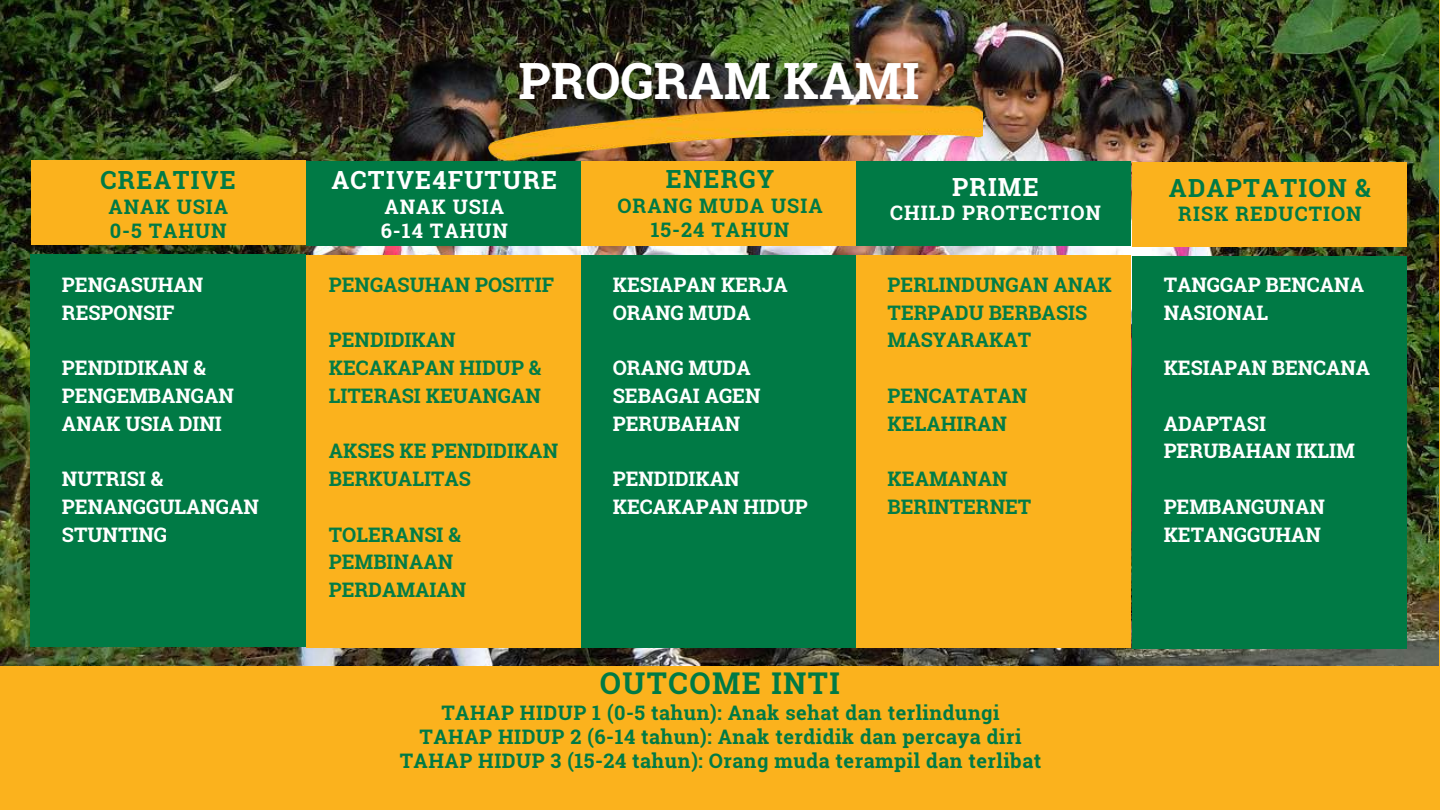
<style>
.page{position:relative;width:1440px;height:810px;background:#fbb21d}
.page>*{position:absolute;margin:0;border:0;box-sizing:border-box;transform-origin:0 0}
.t1{font:700 50px "Roboto Slab";color:#fff}
.t2{font:700 30px "Roboto Slab";letter-spacing:.05em;color:#007a45}
.t3{font:700 25px "Roboto Slab";letter-spacing:.05em;color:#007a45}
.t4{font:700 25px "Roboto Slab";letter-spacing:.05em;color:#fff}
.t5{font:700 20px/27.8px "Roboto Slab";color:#fff}
.t6{font:700 20px/27.8px "Roboto Slab";color:#037c46}
.t7{font:700 20px/24px "Roboto Slab";letter-spacing:.025em;color:#007a45;text-align:center}
.t8{font:700 20px/24px "Roboto Slab";letter-spacing:.05em;color:#007a45}
.t9{font:700 20px/24px "Roboto Slab";letter-spacing:.05em;color:#fff}
</style>
<div class="page">
<img style="left:0;top:0;width:1439px;height:665px">
<div style="left:31px;top:161px;width:275px;height:84px;background:#fbb21d"></div>
<div style="left:306px;top:255px;width:275px;height:393px;background:#fbb21d"></div>
<div style="left:582px;top:255px;width:274px;height:393px;background:#007a45"></div>
<div style="left:856px;top:255px;width:275px;height:393px;background:#fbb21d"></div>
<div style="left:306px;top:161px;width:275px;height:84px;background:#007a45"></div>
<div style="left:582px;top:161px;width:274px;height:84px;background:#fbb21d"></div>
<div style="left:856px;top:161px;width:275px;height:84px;background:#007a45"></div>
<div style="left:1132px;top:256px;width:275px;height:393px;background:#007a45"></div>
<div style="left:1132px;top:163px;width:275px;height:84px;background:#fbb21d"></div>
<div style="left:31px;top:254px;width:274px;height:393px;background:#007a45"></div>
<img style="left:474px;top:65px;width:508px;height:134px">
<p class="t3" style="left:100px;top:163px;width:137px">CREATIVE</p>
<p class="t8" style="left:108px;top:194px;width:121px">ANAK USIA<br>0-5 TAHUN</p>
<p class="t5" style="left:62px;top:270px;width:143px">PENGASUHAN<br>RESPONSIF</p>
<p class="t5" style="left:62px;top:354px;width:173px">PENDIDIKAN &amp;<br>PENGEMBANGAN<br>ANAK USIA DINI</p>
<p class="t5" style="left:62px;top:465px;width:198px">NUTRISI &amp;<br>PENANGGULANGAN<br>STUNTING</p>
<h1 class="t1" style="left:519px;top:47px;width:402px">PROGRAM KAMI</h1>
<p class="t4" style="left:331px;top:163px;width:227px">ACTIVE4FUTURE</p>
<p class="t9" style="left:381px;top:194px;width:129px">ANAK USIA<br>6-14 TAHUN</p>
<p class="t6" style="left:329px;top:270px;width:227px">PENGASUHAN POSITIF</p>
<p class="t6" style="left:329px;top:326px;width:214px">PENDIDIKAN<br>KECAKAPAN HIDUP &amp;<br>LITERASI KEUANGAN</p>
<p class="t6" style="left:329px;top:437px;width:231px">AKSES KE PENDIDIKAN<br>BERKUALITAS</p>
<p class="t6" style="left:329px;top:520px;width:139px">TOLERANSI &amp;<br>PEMBINAAN<br>PERDAMAIAN</p>
<p class="t3" style="left:666px;top:162px;width:110px">ENERGY</p>
<p class="t8" style="left:617px;top:193px;width:207px;text-align:center">ORANG MUDA USIA<br>15-24 TAHUN</p>
<p class="t5" style="left:613px;top:270px;width:176px">KESIAPAN KERJA<br>ORANG MUDA</p>
<p class="t5" style="left:613px;top:354px;width:149px">ORANG MUDA<br>SEBAGAI AGEN<br>PERUBAHAN</p>
<p class="t5" style="left:613px;top:465px;width:197px">PENDIDIKAN<br>KECAKAPAN HIDUP</p>
<p class="t4" style="left:952px;top:169px;width:88px">PRIME</p>
<p class="t9" style="left:890px;top:201px;width:212px">CHILD PROTECTION</p>
<p class="t6" style="left:888px;top:270px;width:226px">PERLINDUNGAN ANAK<br>TERPADU BERBASIS<br>MASYARAKAT</p>
<p class="t6" style="left:888px;top:381px;width:141px">PENCATATAN<br>KELAHIRAN</p>
<p class="t6" style="left:888px;top:465px;width:145px">KEAMANAN<br>BERINTERNET</p>
<h2 class="t2" style="left:600px;top:663px;width:242px">OUTCOME INTI</h2>
<p class="t7" style="left:400px;top:700px;width:643px">TAHAP HIDUP 1 (0-5 tahun): Anak sehat dan terlindungi<br>TAHAP HIDUP 2 (6-14 tahun): Anak terdidik dan percaya diri<br>TAHAP HIDUP 3 (15-24 tahun): Orang muda terampil dan terlibat</p>
<p class="t3" style="left:1169px;top:170px;width:204px">ADAPTATION &amp;</p>
<p class="t8" style="left:1178px;top:202px;width:185px">RISK REDUCTION</p>
<p class="t5" style="left:1164px;top:270px;width:202px">TANGGAP BENCANA<br>NASIONAL</p>
<p class="t5" style="left:1164px;top:354px;width:208px">KESIAPAN BENCANA</p>
<p class="t5" style="left:1164px;top:409px;width:193px">ADAPTASI<br>PERUBAHAN IKLIM</p>
<p class="t5" style="left:1164px;top:492px;width:163px">PEMBANGUNAN<br>KETANGGUHAN</p>
</div>
